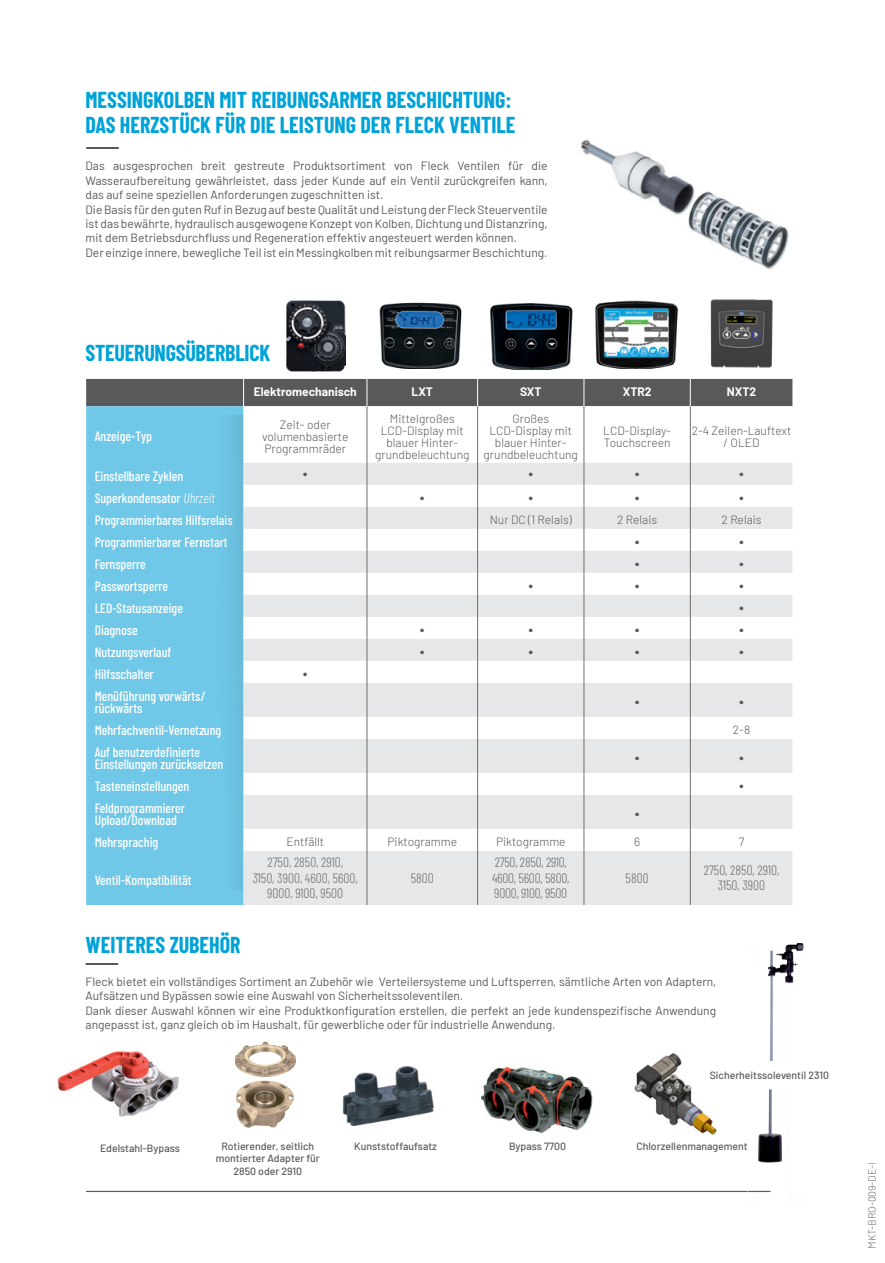
<style>
.page{position:relative;width:885px;height:1263px;background:#fff}
.page>*{position:absolute;margin:0;border:0;box-sizing:border-box;transform-origin:0 0}
.t1{font:700 22.5px/25.5px "Barlow Condensed";color:#00a3d8}
.t2{font:500 13.5px/12px "Barlow Condensed";color:#fff}
.t3{font:300 13.5px/15.8px "Barlow Condensed";color:#6d6e71;text-align:center}
.t4{font:900 12.75px "Barlow";color:#58595b}
.t5{font:12px/14.4px "Barlow";color:#58595b}
.t6{font:300 12px/12px "Barlow";color:#58595b;text-align:center}
.t7{font:700 12px "Barlow";color:#fff}
.t8{font:500 10.5px/12px "Barlow";color:#58595b;text-align:center}
.t9{font:300 10.5px "Barlow";letter-spacing:-.01em;color:#6d6e71}
.s1{font-weight:300;font-style:italic}
</style>
<div class="page">
<img style="left:581px;top:139px;width:208px;height:130px">
<img style="left:768px;top:943px;width:36px;height:118px">
<img style="left:57px;top:1051px;width:122px;height:66px">
<img style="left:235px;top:1042px;width:61px;height:86px">
<img style="left:343px;top:1066px;width:91px;height:61px">
<img style="left:481px;top:1066px;width:111px;height:67px">
<img style="left:634px;top:1053px;width:82px;height:82px">
<div style="left:86px;top:406px;width:157px;height:499px;background:#6fc8e7"></div>
<svg style="left:243px;top:463px;width:549px;height:442px;fill:#e6e7e8"></svg>
<div style="left:86px;top:379px;width:706px;height:27px;background:#58595b"></div>
<hr style="left:366px;top:406px;width:1px;height:57px;background:#6d6e71">
<hr style="left:477px;top:406px;width:1px;height:57px;background:#6d6e71">
<hr style="left:583px;top:406px;width:1px;height:57px;background:#6d6e71">
<hr style="left:690px;top:406px;width:1px;height:57px;background:#6d6e71">
<svg style="left:366px;top:463px;width:1px;height:220px"></svg>
<svg style="left:477px;top:463px;width:1px;height:220px"></svg>
<svg style="left:583px;top:463px;width:1px;height:220px"></svg>
<svg style="left:690px;top:463px;width:1px;height:220px"></svg>
<hr style="left:366px;top:683px;width:1px;height:34px;background:#6d6e71">
<hr style="left:477px;top:683px;width:1px;height:34px;background:#6d6e71">
<hr style="left:583px;top:683px;width:1px;height:34px;background:#6d6e71">
<hr style="left:690px;top:683px;width:1px;height:34px;background:#6d6e71">
<svg style="left:366px;top:717px;width:1px;height:22px"></svg>
<svg style="left:477px;top:717px;width:1px;height:22px"></svg>
<svg style="left:583px;top:717px;width:1px;height:22px"></svg>
<svg style="left:690px;top:717px;width:1px;height:22px"></svg>
<hr style="left:366px;top:739px;width:1px;height:34px;background:#6d6e71">
<hr style="left:477px;top:739px;width:1px;height:34px;background:#6d6e71">
<hr style="left:583px;top:739px;width:1px;height:34px;background:#6d6e71">
<hr style="left:690px;top:739px;width:1px;height:34px;background:#6d6e71">
<svg style="left:366px;top:773px;width:1px;height:22px"></svg>
<svg style="left:477px;top:773px;width:1px;height:22px"></svg>
<svg style="left:583px;top:773px;width:1px;height:22px"></svg>
<svg style="left:690px;top:773px;width:1px;height:22px"></svg>
<hr style="left:366px;top:795px;width:1px;height:34px;background:#6d6e71">
<hr style="left:477px;top:795px;width:1px;height:34px;background:#6d6e71">
<hr style="left:583px;top:795px;width:1px;height:34px;background:#6d6e71">
<hr style="left:690px;top:795px;width:1px;height:34px;background:#6d6e71">
<svg style="left:366px;top:829px;width:1px;height:22px"></svg>
<svg style="left:477px;top:829px;width:1px;height:22px"></svg>
<svg style="left:583px;top:829px;width:1px;height:22px"></svg>
<svg style="left:690px;top:829px;width:1px;height:22px"></svg>
<hr style="left:366px;top:851px;width:1px;height:54px;background:#6d6e71">
<hr style="left:477px;top:851px;width:1px;height:54px;background:#6d6e71">
<hr style="left:583px;top:851px;width:1px;height:54px;background:#6d6e71">
<hr style="left:690px;top:851px;width:1px;height:54px;background:#6d6e71">
<img style="left:286px;top:300px;width:59px;height:71px">
<div style="left:693px;top:1061px;width:152px;height:25px;background:#fff"></div>
<img style="left:379px;top:302px;width:83px;height:67px">
<img style="left:490px;top:303px;width:83px;height:66px">
<img style="left:595px;top:300px;width:84px;height:69px">
<img style="left:710px;top:299px;width:63px;height:69px">
<div style="left:201px;top:416px;width:41px;height:475px;background:#6ec7e5"></div>
<hr style="left:86px;top:1191px;width:684px;height:1px;background:#58595b">
<img style="left:746px;top:1089px;width:36px;height:103px">
<div style="left:86px;top:963px;width:32px;height:2px;border:2px solid #58595b"></div>
<div style="left:86px;top:147px;width:33px;height:2px;border:2px solid #58595b"></div>
<h1 class="t1" style="left:86px;top:86px;width:431px">MESSINGKOLBEN MIT REIBUNGSARMER BESCHICHTUNG:<br>DAS HERZSTÜCK FÜR DIE LEISTUNG DER FLECK VENTILE</h1>
<p class="t5" style="left:86px;top:158px;width:463px">Das ausgesprochen breit gestreute Produktsortiment von Fleck Ventilen für die Wasseraufbereitung gewährleistet, dass jeder Kunde auf ein Ventil zurückgreifen kann, das auf seine speziellen Anforderungen zugeschnitten ist.<br>Die Basis für den guten Ruf in Bezug auf beste Qualität und Leistung der Fleck Steuerventile ist das bewährte, hydraulisch ausgewogene Konzept von Kolben, Dichtung und Distanzring, mit dem Betriebsdurchfluss und Regeneration effektiv angesteuert werden können.<br>Der einzige innere, bewegliche Teil ist ein Messingkolben mit reibungsarmer Beschichtung.</p>
<h1 class="t1" style="left:86px;top:339px;width:186px">STEUERUNGSÜBERBLICK</h1>
<p class="t7" style="left:254px;top:383px;width:105px">Elektromechanisch</p>
<p class="t7" style="left:411px;top:383px;width:23px">LXT</p>
<p class="t7" style="left:520px;top:383px;width:23px">SXT</p>
<p class="t7" style="left:622px;top:383px;width:30px">XTR2</p>
<p class="t7" style="left:726px;top:383px;width:31px">NXT2</p>
<p class="t2" style="left:95px;top:429px;width:59px">Anzeige-Typ</p>
<p class="t6" style="left:262px;top:417px;width:88px">Zeit- oder volumenbasierte<br>Programmräder</p>
<p class="t6" style="left:375px;top:411px;width:96px">Mittelgroßes<br>LCD-Display mit blauer Hinter&shy;grundbeleuchtung</p>
<p class="t6" style="left:483px;top:411px;width:96px">Großes<br>LCD-Display mit blauer Hinter&shy;grundbeleuchtung</p>
<p class="t6" style="left:603px;top:423px;width:69px;text-align:left">LCD-Display-<br>Touchscreen</p>
<p class="t6" style="left:691px;top:423px;width:101px">2-4 Zeilen-Lauftext / OLED</p>
<p class="t2" style="left:95px;top:469px;width:90px">Einstellbare Zyklen</p>
<p class="t4" style="left:303px;top:464px;width:6px">•</p>
<p class="t4" style="left:528px;top:464px;width:6px">•</p>
<p class="t4" style="left:635px;top:464px;width:6px">•</p>
<p class="t4" style="left:739px;top:464px;width:6px">•</p>
<p class="t2" style="left:95px;top:491px;width:122px">Superkondensator <span class="s1">Uhrzeit</span></p>
<p class="t4" style="left:420px;top:488px;width:6px">•</p>
<p class="t4" style="left:528px;top:488px;width:6px">•</p>
<p class="t4" style="left:635px;top:488px;width:6px">•</p>
<p class="t4" style="left:739px;top:488px;width:6px">•</p>
<p class="t2" style="left:95px;top:513px;width:139px">Programmierbares Hilfsrelais</p>
<p class="t6" style="left:489px;top:513px;width:83px">Nur DC (1 Relais)</p>
<p class="t6" style="left:617px;top:513px;width:42px">2 Relais</p>
<p class="t6" style="left:721px;top:513px;width:42px">2 Relais</p>
<p class="t2" style="left:95px;top:535px;width:134px">Programmierbarer Fernstart</p>
<p class="t4" style="left:635px;top:532px;width:6px">•</p>
<p class="t4" style="left:739px;top:532px;width:6px">•</p>
<p class="t2" style="left:95px;top:557px;width:53px">Fernsperre</p>
<p class="t4" style="left:635px;top:554px;width:6px">•</p>
<p class="t4" style="left:739px;top:554px;width:6px">•</p>
<p class="t2" style="left:95px;top:579px;width:75px">Passwortsperre</p>
<p class="t4" style="left:528px;top:576px;width:6px">•</p>
<p class="t4" style="left:635px;top:576px;width:6px">•</p>
<p class="t4" style="left:739px;top:576px;width:6px">•</p>
<p class="t2" style="left:95px;top:601px;width:90px">LED-Statusanzeige</p>
<p class="t4" style="left:739px;top:598px;width:6px">•</p>
<p class="t2" style="left:95px;top:623px;width:45px">Diagnose</p>
<p class="t4" style="left:420px;top:620px;width:6px">•</p>
<p class="t4" style="left:528px;top:620px;width:6px">•</p>
<p class="t4" style="left:635px;top:620px;width:6px">•</p>
<p class="t4" style="left:739px;top:620px;width:6px">•</p>
<p class="t2" style="left:95px;top:645px;width:78px">Nutzungsverlauf</p>
<p class="t4" style="left:420px;top:642px;width:6px">•</p>
<p class="t4" style="left:528px;top:642px;width:6px">•</p>
<p class="t4" style="left:635px;top:642px;width:6px">•</p>
<p class="t4" style="left:739px;top:642px;width:6px">•</p>
<p class="t2" style="left:95px;top:667px;width:61px">Hilfsschalter</p>
<p class="t4" style="left:303px;top:664px;width:6px">•</p>
<p class="t2" style="left:95px;top:689px;width:112px">Menüführung vorwärts/ rückwärts</p>
<p class="t4" style="left:635px;top:692px;width:6px">•</p>
<p class="t4" style="left:739px;top:692px;width:6px">•</p>
<p class="t2" style="left:95px;top:723px;width:128px">Mehrfachventil-Vernetzung</p>
<p class="t6" style="left:732px;top:723px;width:19px">2-8</p>
<p class="t2" style="left:95px;top:745px;width:130px">Auf benutzerdefinierte<br>Einstellungen zurücksetzen</p>
<p class="t4" style="left:635px;top:748px;width:6px">•</p>
<p class="t4" style="left:739px;top:748px;width:6px">•</p>
<p class="t2" style="left:95px;top:779px;width:96px">Tasteneinstellungen</p>
<p class="t4" style="left:739px;top:776px;width:6px">•</p>
<p class="t2" style="left:95px;top:801px;width:92px">Feldprogrammierer<br>Upload/Download</p>
<p class="t4" style="left:635px;top:804px;width:6px">•</p>
<p class="t2" style="left:95px;top:835px;width:65px">Mehrsprachig</p>
<p class="t6" style="left:286px;top:835px;width:39px">Entfällt</p>
<p class="t6" style="left:387px;top:835px;width:71px">Piktogramme</p>
<p class="t6" style="left:496px;top:835px;width:71px">Piktogramme</p>
<p class="t6" style="left:634px;top:835px;width:8px">6</p>
<p class="t6" style="left:738px;top:835px;width:7px">7</p>
<p class="t2" style="left:95px;top:873px;width:98px">Ventil-Kompatibilität</p>
<p class="t3" style="left:253px;top:853px;width:106px">2750, 2850, 2910,<br>3150, 3900, 4600, 5600,<br>9000, 9100, 9500</p>
<p class="t3" style="left:492px;top:853px;width:79px;text-align:left">2750, 2850, 2910,<br>4600, 5600, 5800,<br>9000, 9100, 9500</p>
<p class="t3" style="left:625px;top:869px;width:24px">5800</p>
<p class="t3" style="left:703px;top:861px;width:77px">2750, 2850, 2910,<br>3150, 3900</p>
<p class="t3" style="left:411px;top:869px;width:24px">5800</p>
<h1 class="t1" style="left:86px;top:930px;width:157px">WEITERES ZUBEHÖR</h1>
<p class="t5" style="left:86px;top:973px;width:632px">Fleck bietet ein vollständiges Sortiment an Zubehör wie Verteilersysteme und Luftsperren, sämtliche Arten von Adaptern, Aufsätzen und Bypässen sowie eine Auswahl von Sicherheitssoleventilen.<br>Dank dieser Auswahl können wir eine Produktkonfiguration erstellen, die perfekt an jede kundenspezifische Anwendung angepasst ist, ganz gleich ob im Haushalt, für gewerbliche oder für industrielle Anwendung.</p>
<p class="t8" style="left:100px;top:1141px;width:81px">Edelstahl-Bypass</p>
<p class="t8" style="left:216px;top:1140px;width:106px">Rotierender, seitlich montierter Adapter für<br>2850 oder 2910</p>
<p class="t8" style="left:354px;top:1140px;width:84px">Kunststoffaufsatz</p>
<p class="t8" style="left:509px;top:1140px;width:58px">Bypass 7700</p>
<p class="t8" style="left:709px;top:1068px;width:121px">Sicherheitssoleventil 2310</p>
<p class="t8" style="left:636px;top:1140px;width:113px">Chlorzellenmanagement</p>
<p class="t9" style="left:864px;top:1248px;width:88px;rotate:-90deg">MKT-BRO-009-DE-I</p>
</div>
